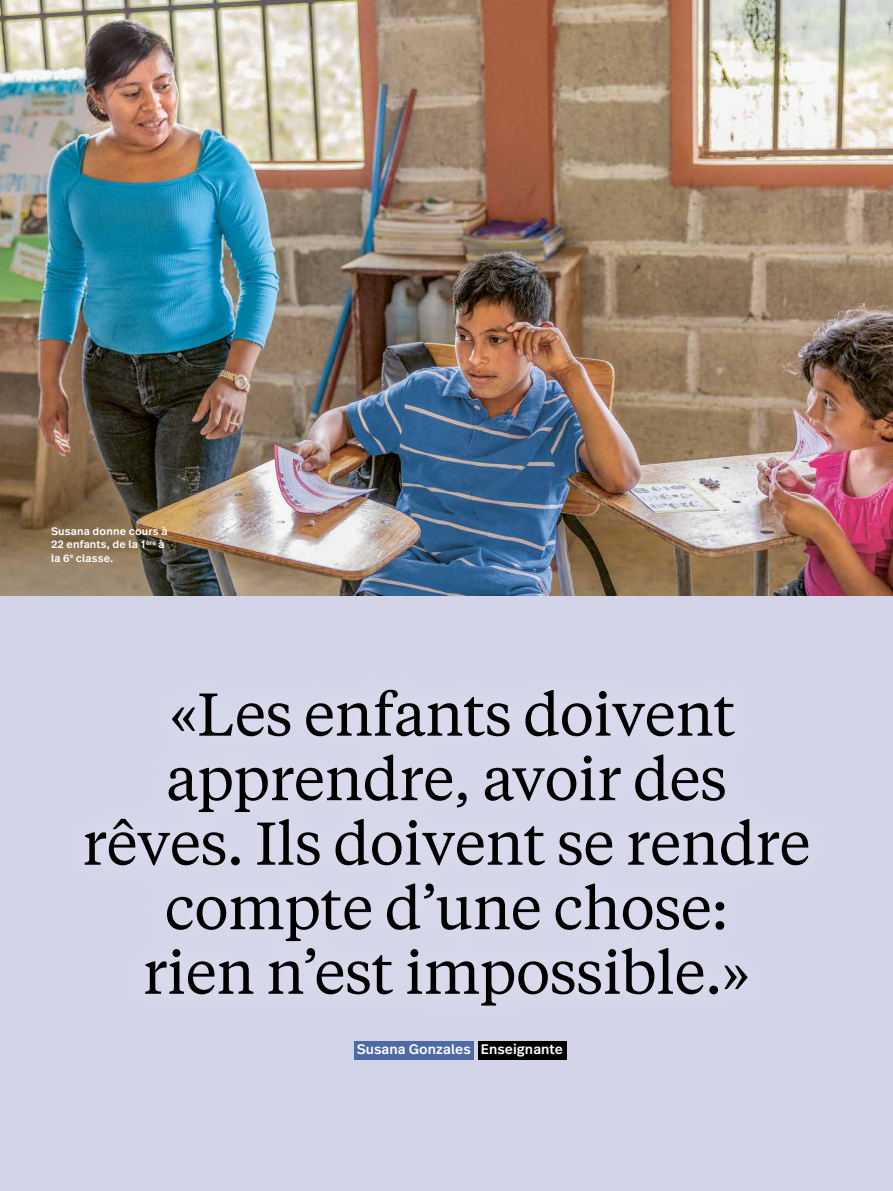
<style>
.page{position:relative;width:893px;height:1191px;background:#fff}
.page>*{position:absolute;margin:0;border:0;box-sizing:border-box;transform-origin:0 0}
.t1{font:60px/64.5px "Tiempos Text";letter-spacing:-.01em;color:#000;text-align:center}
.t2{font:500 13.8px "Real Text Pro";letter-spacing:.005em;color:#fff}
.t3{font:500 10.8px/13.5px "Real Text Pro";letter-spacing:.015em;color:#fff}
</style>
<div class="page">
<div style="left:0;top:595px;width:893px;height:596px;background:#d3d4e8"></div>
<img style="left:0;top:0;width:893px;height:595px">
<div style="left:478px;top:1041px;width:88px;height:18px;background:#000"></div>
<div style="left:354px;top:1041px;width:119px;height:18px;background:#4d6aa4"></div>
<p class="t3" style="left:51px;top:524px;width:118px">Susana donne cours à<br>22 enfants, de la 1<sup>ère</sup> à la 6<sup>e</sup> classe.</p>
<p class="t1" style="left:82px;top:681px;width:730px">«Les enfants doivent apprendre, avoir des rêves. Ils doivent se rendre compte d’une chose:<br>rien n’est impossible.»</p>
<p class="t2" style="left:357px;top:1040px;width:208px">Susana Gonzales Enseignante</p>
</div>
